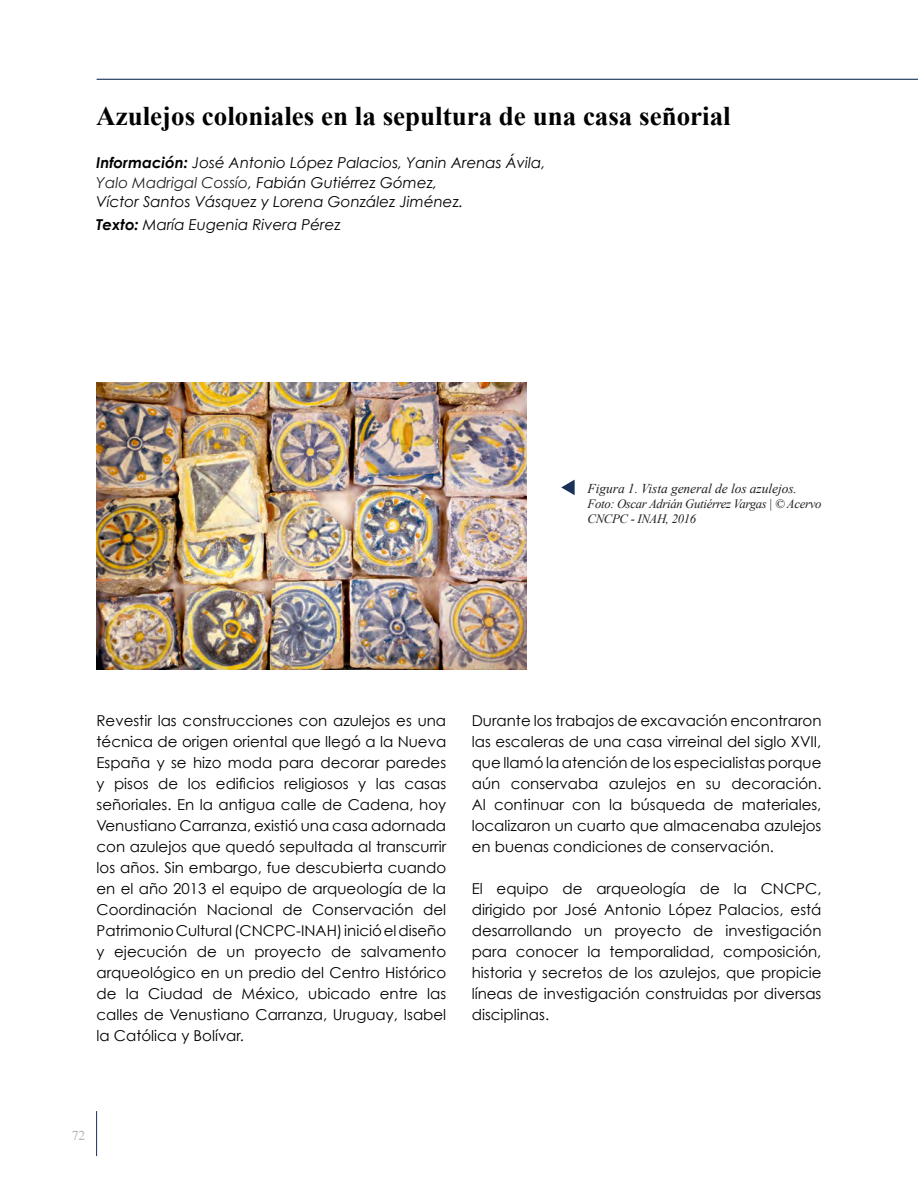
<style>
.page{position:relative;width:918px;height:1188px;background:#fff}
.page>*{position:absolute;margin:0;border:0;box-sizing:border-box;transform-origin:0 0}
.t1{font:700 27px "Times New Roman";color:#000}
.t2{font:15px/21px "Century Gothic";color:#000;text-align:justify}
.t3{font:italic 15px "Century Gothic";color:#000}
.pie_de_foto{font:italic 13.5px "Times New Roman";letter-spacing:-.005em;color:#231f20}
.t4{font:13.5px "Times New Roman";color:#b1b2b4}
.pie_de_foto-2{font:italic 12.75px/15px "Times New Roman";letter-spacing:-.025em;color:#231f20}
.s1{font-weight:700}
.s2{color:#222}
</style>
<div class="page">
<hr style="left:96px;top:1111px;width:1px;height:45px;background:#1a3259">
<hr style="left:97px;top:79px;width:821px;height:1px;background:#1a3259">
<img style="left:97px;top:383px;width:430px;height:286px">
<svg style="left:561px;top:480px;width:14px;height:15px"></svg>
<p class="t1" style="left:96px;top:97px;width:636px">Azulejos coloniales en la sepultura de una casa señorial</p>
<p class="t3" style="left:96px;top:154px;width:451px"><span class="s1">Información:</span> José Antonio López Palacios, Yanin Arenas Ávila,</p>
<p class="t3" style="left:96px;top:173px;width:343px"><span class="s2">Yalo Madrigal Cossío</span>, Fabián Gutiérrez Gómez,</p>
<p class="t3" style="left:96px;top:193px;width:368px">Víctor Santos Vásquez y Lorena González Jiménez.</p>
<p class="t3" style="left:96px;top:215px;width:246px"><span class="s1">Texto:</span> María Eugenia Rivera Pérez</p>
<p class="pie_de_foto" style="left:588px;top:479px;width:211px">Figura 1. Vista general de los azulejos.</p>
<p class="pie_de_foto-2" style="left:588px;top:496px;width:235px">Foto: Oscar Adrián Gutiérrez Vargas | © Acervo<br>CNCPC - INAH, 2016</p>
<p class="t2" style="left:97px;top:710px;width:351px">Revestir las construcciones con azulejos es una técnica de origen oriental que llegó a la Nueva España y se hizo moda para decorar paredes y pisos de los edificios religiosos y las casas señoriales. En la antigua calle de Cadena, hoy Venustiano Carranza, existió una casa adornada con azulejos que quedó sepultada al transcurrir los años. Sin embargo, fue descubierta cuando en el año 2013 el equipo de arqueología de la Coordinación Nacional de Conservación del Patrimonio Cultural (CNCPC-INAH) inició el diseño y ejecución de un proyecto de salvamento arqueológico en un predio del Centro Histórico de la Ciudad de México, ubicado entre las calles de Venustiano Carranza, Uruguay, Isabel la Católica y Bolívar.</p>
<p class="t2" style="left:472px;top:710px;width:351px">Durante los trabajos de excavación encontraron las escaleras de una casa virreinal del siglo XVII, que llamó la atención de los especialistas porque aún conservaba azulejos en su decoración.<br>Al continuar con la búsqueda de materiales, localizaron un cuarto que almacenaba azulejos en buenas condiciones de conservación.</p>
<p class="t2" style="left:472px;top:878px;width:351px">El equipo de arqueología de la CNCPC, dirigido por José Antonio López Palacios, está desarrollando un proyecto de investigación para conocer la temporalidad, composición, historia y secretos de los azulejos, que propicie líneas de investigación construidas por diversas disciplinas.</p>
<p class="t4" style="left:72px;top:1126px;width:15px">72</p>
</div>
